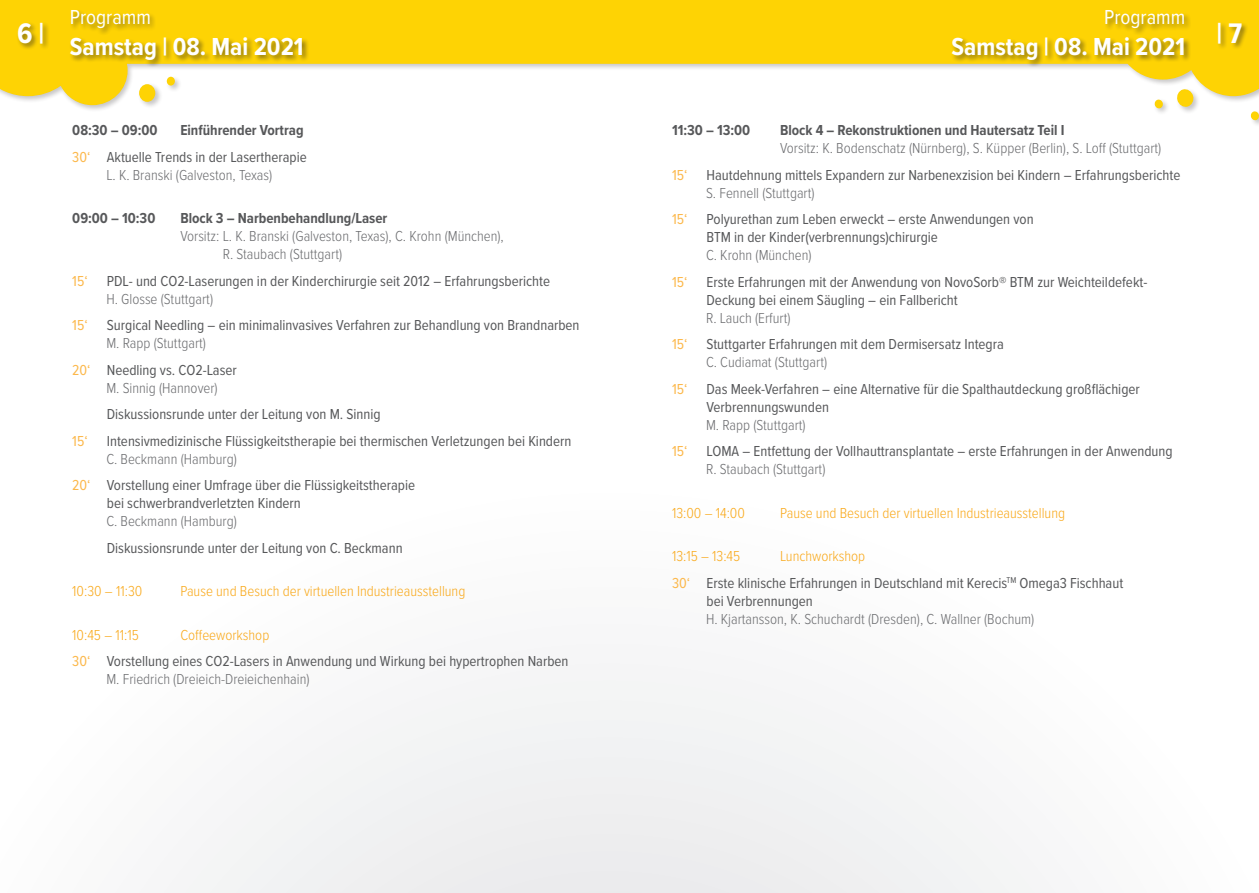
<style>
.page{position:relative;width:1259px;height:893px;background:#fff}
.page>*{position:absolute;margin:0;border:0;box-sizing:border-box;transform-origin:0 0}
.t1{font:700 29.4px "Proxima Nova Cond";color:#fff}
.t2{font:700 25.5px "Proxima Nova Cond";color:#fff}
.t3{font:21px "Proxima Nova Cond";color:#fff}
.Prog_Vortrag{font:15px/18px "Proxima Nova Cond";color:#57585a}
.Prog_Referenten_Aufz{font:300 15px "Proxima Nova Cond";color:#6c6d70}
.Session_Überschrift{font:300 15px/18px "Proxima Nova Cond";color:#6c6d70}
.Prog_Vortrag-2{font:300 15px "Proxima Nova Cond";color:#f9a91b}
.Prog_Zeit{font:300 15px "Proxima Nova Cond";color:#f9a91b}
.Session_Überschrift-2{font:700 15px "Proxima Nova Cond";color:#57585a}
.Prog_Vortrag-3{font:15px "Proxima Nova Cond";color:#fcb84b}
.s1{color:#fcb84b}
.s2{font-weight:700;color:#57585a}
</style>
<div class="page">
<div style="left:185px;top:680px;width:850px;height:213px;background:#f3f4f4"></div>
<div style="left:1249px;top:110px;width:10px;height:18px;background:#231f20;opacity:.25"></div>
<svg style="left:1250px;top:113px;width:9px;height:8px"></svg>
<div style="left:0;top:0;width:1259px;height:113px;background:#fff"></div>
<svg style="left:0;top:0;width:1259px;height:105px;fill:#fed304"></svg>
<div style="left:16px;top:21px;width:35px;height:30px;background:#231f20;opacity:.5"></div>
<div style="left:1217px;top:21px;width:31px;height:30px;background:#231f20;opacity:.5"></div>
<div style="left:69px;top:9px;width:240px;height:59px;background:#231f20;opacity:.5"></div>
<div style="left:951px;top:9px;width:240px;height:59px;background:#231f20;opacity:.5"></div>
<h3 class="t3" style="left:70px;top:2px;width:83px">Programm</h3>
<h2 class="t2" style="left:70px;top:28px;width:235px">Samstag | 08. Mai 2021</h2>
<h3 class="t3" style="left:1104px;top:2px;width:83px">Programm</h3>
<h2 class="t2" style="left:951px;top:28px;width:235px">Samstag | 08. Mai 2021</h2>
<h1 class="t1" style="left:17px;top:12px;width:29px">6 |</h1>
<h1 class="t1" style="left:1216px;top:12px;width:27px">| 7</h1>
<p class="Session_Überschrift-2" style="left:72px;top:119px;width:87px">08:30 – 09:00</p>
<p class="Session_Überschrift-2" style="left:180px;top:119px;width:125px">Einführender Vortrag</p>
<p class="Prog_Vortrag" style="left:72px;top:147px;width:236px"><span class="s1">30‘</span> Aktuelle Trends in der Lasertherapie</p>
<p class="Prog_Referenten_Aufz" style="left:106px;top:164px;width:167px">L. K. Branski (Galveston, Texas)</p>
<p class="Session_Überschrift-2" style="left:72px;top:207px;width:85px">09:00 – 10:30</p>
<p class="Session_Überschrift-2" style="left:180px;top:207px;width:208px">Block 3 – Narbenbehandlung/Laser</p>
<p class="Session_Überschrift" style="left:180px;top:226px;width:325px">Vorsitz: L. K. Branski (Galveston, Texas), C. Krohn (München),</p>
<p class="Session_Überschrift" style="left:223px;top:244px;width:121px">R. Staubach (Stuttgart)</p>
<p class="Prog_Vortrag-3" style="left:72px;top:270px;width:17px">15‘</p>
<p class="Prog_Vortrag" style="left:107px;top:271px;width:445px">PDL- und CO2-Laserungen in der Kinderchirurgie seit 2012 – Erfahrungsberichte</p>
<p class="Prog_Referenten_Aufz" style="left:106px;top:288px;width:108px">H. Glosse (Stuttgart)</p>
<p class="Prog_Vortrag-3" style="left:72px;top:314px;width:17px">15‘</p>
<p class="Prog_Vortrag" style="left:107px;top:316px;width:474px">Surgical Needling – ein minimalinvasives Verfahren zur Behandlung von Brandnarben</p>
<p class="Prog_Referenten_Aufz" style="left:106px;top:332px;width:101px">M. Rapp (Stuttgart)</p>
<p class="Prog_Vortrag" style="left:72px;top:360px;width:166px"><span class="s1">20‘</span> Needling vs. CO2-Laser</p>
<p class="Prog_Referenten_Aufz" style="left:106px;top:377px;width:113px">M. Sinnig (Hannover)</p>
<p class="Prog_Vortrag" style="left:107px;top:405px;width:275px">Diskussionsrunde unter der Leitung von M. Sinnig</p>
<p class="Prog_Vortrag-3" style="left:72px;top:430px;width:17px">15‘</p>
<p class="Prog_Vortrag" style="left:107px;top:431px;width:466px">Intensivmedizinische Flüssigkeitstherapie bei thermischen Verletzungen bei Kindern</p>
<p class="Prog_Referenten_Aufz" style="left:106px;top:448px;width:132px">C. Beckmann (Hamburg)</p>
<p class="Prog_Vortrag" style="left:107px;top:476px;width:310px;text-indent:-35px"><span class="s1">20‘</span> Vorstellung einer Umfrage über die Flüssigkeitstherapie bei schwerbrandverletzten Kindern</p>
<p class="Prog_Referenten_Aufz" style="left:106px;top:510px;width:132px">C. Beckmann (Hamburg)</p>
<p class="Prog_Vortrag" style="left:107px;top:538px;width:297px">Diskussionsrunde unter der Leitung von C. Beckmann</p>
<p class="Prog_Vortrag-2" style="left:72px;top:580px;width:72px">10:30 – 11:30</p>
<p class="Prog_Vortrag-2" style="left:180px;top:580px;width:286px">Pause und Besuch der virtuellen Industrieausstellung</p>
<p class="Prog_Vortrag-2" style="left:72px;top:624px;width:68px">10:45 – 11:15</p>
<p class="Prog_Vortrag-2" style="left:180px;top:624px;width:91px">Coffeeworkshop</p>
<p class="Prog_Vortrag" style="left:72px;top:652px;width:498px"><span class="s1">30‘</span> Vorstellung eines CO2-Lasers in Anwendung und Wirkung bei hypertrophen Narben</p>
<p class="Prog_Referenten_Aufz" style="left:106px;top:668px;width:205px">M. Friedrich (Dreieich-Dreieichenhain)</p>
<p class="Session_Überschrift-2" style="left:672px;top:119px;width:80px">11:30 – 13:00</p>
<p class="Session_Überschrift" style="left:780px;top:120px;width:383px"><span class="s2">Block 4 – Rekonstruktionen und Hautersatz Teil I<br></span>Vorsitz: K. Bodenschatz (Nürnberg), S. Küpper (Berlin), S. Loff (Stuttgart)</p>
<p class="Prog_Vortrag-3" style="left:672px;top:164px;width:17px">15‘</p>
<p class="Prog_Vortrag" style="left:706px;top:165px;width:475px">Hautdehnung mittels Expandern zur Narbenexzision bei Kindern – Erfahrungsberichte</p>
<p class="Prog_Referenten_Aufz" style="left:706px;top:182px;width:110px">S. Fennell (Stuttgart)</p>
<p class="Prog_Vortrag-3" style="left:672px;top:208px;width:17px">15‘</p>
<p class="Prog_Vortrag" style="left:706px;top:210px;width:329px">Polyurethan zum Leben erweckt – erste Anwendungen von<br>BTM in der Kinder(verbrennungs)chirurgie</p>
<p class="Prog_Referenten_Aufz" style="left:706px;top:244px;width:107px">C. Krohn (München)</p>
<p class="Prog_Vortrag-3" style="left:672px;top:271px;width:17px">15‘</p>
<p class="Prog_Vortrag" style="left:706px;top:272px;width:442px">Erste Erfahrungen mit der Anwendung von NovoSorb® BTM zur Weichteildefekt-<br>Deckung bei einem Säugling – ein Fallbericht</p>
<p class="Prog_Referenten_Aufz" style="left:706px;top:307px;width:86px">R. Lauch (Erfurt)</p>
<p class="Prog_Vortrag-3" style="left:672px;top:333px;width:17px">15‘</p>
<p class="Prog_Vortrag" style="left:706px;top:335px;width:299px">Stuttgarter Erfahrungen mit dem Dermisersatz Integra</p>
<p class="Prog_Referenten_Aufz" style="left:706px;top:351px;width:123px">C. Cudiamat (Stuttgart)</p>
<p class="Prog_Vortrag-3" style="left:672px;top:378px;width:17px">15‘</p>
<p class="Prog_Vortrag" style="left:706px;top:379px;width:435px">Das Meek-Verfahren – eine Alternative für die Spalthautdeckung großflächiger<br>Verbrennungswunden</p>
<p class="Prog_Referenten_Aufz" style="left:706px;top:414px;width:101px">M. Rapp (Stuttgart)</p>
<p class="Prog_Vortrag-3" style="left:672px;top:440px;width:17px">15‘</p>
<p class="Prog_Vortrag" style="left:706px;top:442px;width:468px">LOMA – Entfettung der Vollhauttransplantate – erste Erfahrungen in der Anwendung</p>
<p class="Prog_Referenten_Aufz" style="left:706px;top:458px;width:121px">R. Staubach (Stuttgart)</p>
<p class="Prog_Zeit" style="left:672px;top:502px;width:74px">13:00 – 14:00</p>
<p class="Prog_Zeit" style="left:780px;top:502px;width:286px">Pause und Besuch der virtuellen Industrieausstellung</p>
<p class="Prog_Zeit" style="left:672px;top:545px;width:70px">13:15 – 13:45</p>
<p class="Prog_Zeit" style="left:780px;top:545px;width:87px">Lunchworkshop</p>
<p class="Prog_Vortrag" style="left:706px;top:573px;width:418px;text-indent:-35px"><span class="s1">30‘</span> Erste klinische Erfahrungen in Deutschland mit Kerecis<sup>TM</sup> Omega3 Fischhaut bei Verbrennungen</p>
<p class="Prog_Referenten_Aufz" style="left:706px;top:608px;width:330px">H. Kjartansson, K. Schuchardt (Dresden), C. Wallner (Bochum)</p>
</div>
